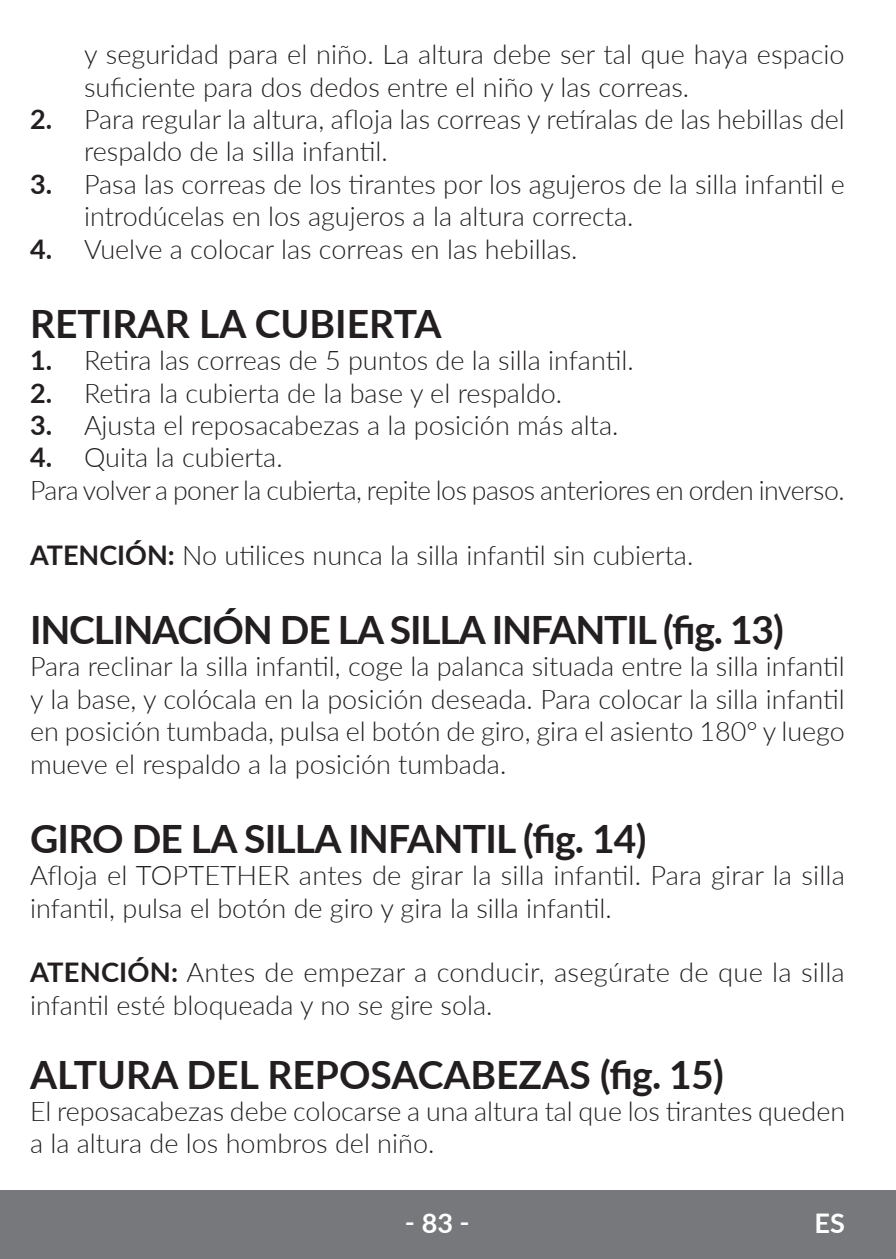
<style>
.page{position:relative;width:896px;height:1259px;background:#fff}
.page>*{position:absolute;margin:0;border:0;box-sizing:border-box;transform-origin:0 0}
.t1{font:700 39px "Lato";letter-spacing:-.02em;color:#231f20}
.t2{font:700 39px "Lato";color:#231f20}
.t3{font:300 27px/32.4px "Lato";color:#231f20}
.t4{font:700 27px "Lato";color:#fff}
.s1{font-weight:700}
</style>
<div class="page">
<div style="left:0;top:1190px;width:895px;height:69px;background:#76787b"></div>
<p class="t3" style="left:84px;top:37px;width:762px">y seguridad para el niño. La altura debe ser tal que haya espacio suficiente para dos dedos entre el niño y las correas.</p>
<p class="t3" style="left:84px;top:102px;width:762px;text-indent:-54px"><span class="s1">2.</span> Para regular la altura, afloja las correas y retíralas de las hebillas del respaldo de la silla infantil.</p>
<p class="t3" style="left:84px;top:167px;width:762px;text-indent:-54px"><span class="s1">3.</span> Pasa las correas de los tirantes por los agujeros de la silla infantil e introdúcelas en los agujeros a la altura correcta.</p>
<p class="t3" style="left:30px;top:232px;width:549px"><span class="s1">4.</span> Vuelve a colocar las correas en las hebillas.</p>
<h1 class="t2" style="left:30px;top:295px;width:413px">RETIRAR LA CUBIERTA</h1>
<p class="t3" style="left:30px;top:343px;width:605px"><span class="s1">1.</span> Retira las correas de 5 puntos de la silla infantil.</p>
<p class="t3" style="left:30px;top:376px;width:533px"><span class="s1">2.</span> Retira la cubierta de la base y el respaldo.</p>
<p class="t3" style="left:30px;top:408px;width:590px"><span class="s1">3.</span> Ajusta el reposacabezas a la posición más alta.</p>
<p class="t3" style="left:30px;top:441px;width:816px"><span class="s1">4.</span> Quita la cubierta.<br>Para volver a poner la cubierta, repite los pasos anteriores en orden inverso.</p>
<p class="t3" style="left:30px;top:538px;width:664px"><span class="s1">ATENCIÓN:</span> No utilices nunca la silla infantil sin cubierta.</p>
<h1 class="t1" style="left:30px;top:601px;width:755px">INCLINACIÓN DE LA SILLA INFANTIL (fig. 13)</h1>
<p class="t3" style="left:30px;top:649px;width:816px;text-align:justify">Para reclinar la silla infantil, coge la palanca situada entre la silla infantil y la base, y colócala en la posición deseada. Para colocar la silla infantil en posición tumbada, pulsa el botón de giro, gira el asiento 180° y luego mueve el respaldo a la posición tumbada.</p>
<h1 class="t1" style="left:30px;top:810px;width:618px">GIRO DE LA SILLA INFANTIL (fig. 14)</h1>
<p class="t3" style="left:30px;top:858px;width:816px">Afloja el TOPTETHER antes de girar la silla infantil. Para girar la silla infantil, pulsa el botón de giro y gira la silla infantil.</p>
<p class="t3" style="left:30px;top:955px;width:816px"><span class="s1">ATENCIÓN:</span> Antes de empezar a conducir, asegúrate de que la silla infantil esté bloqueada y no se gire sola.</p>
<h1 class="t2" style="left:30px;top:1046px;width:695px">ALTURA DEL REPOSACABEZAS (fig. 15)</h1>
<p class="t3" style="left:30px;top:1094px;width:816px">El reposacabezas debe colocarse a una altura tal que los tirantes queden a la altura de los hombros del niño.</p>
<p class="t4" style="left:405px;top:1203px;width:66px">‑ 83 ‑</p>
<p class="t4" style="left:814px;top:1203px;width:32px">ES</p>
</div>
